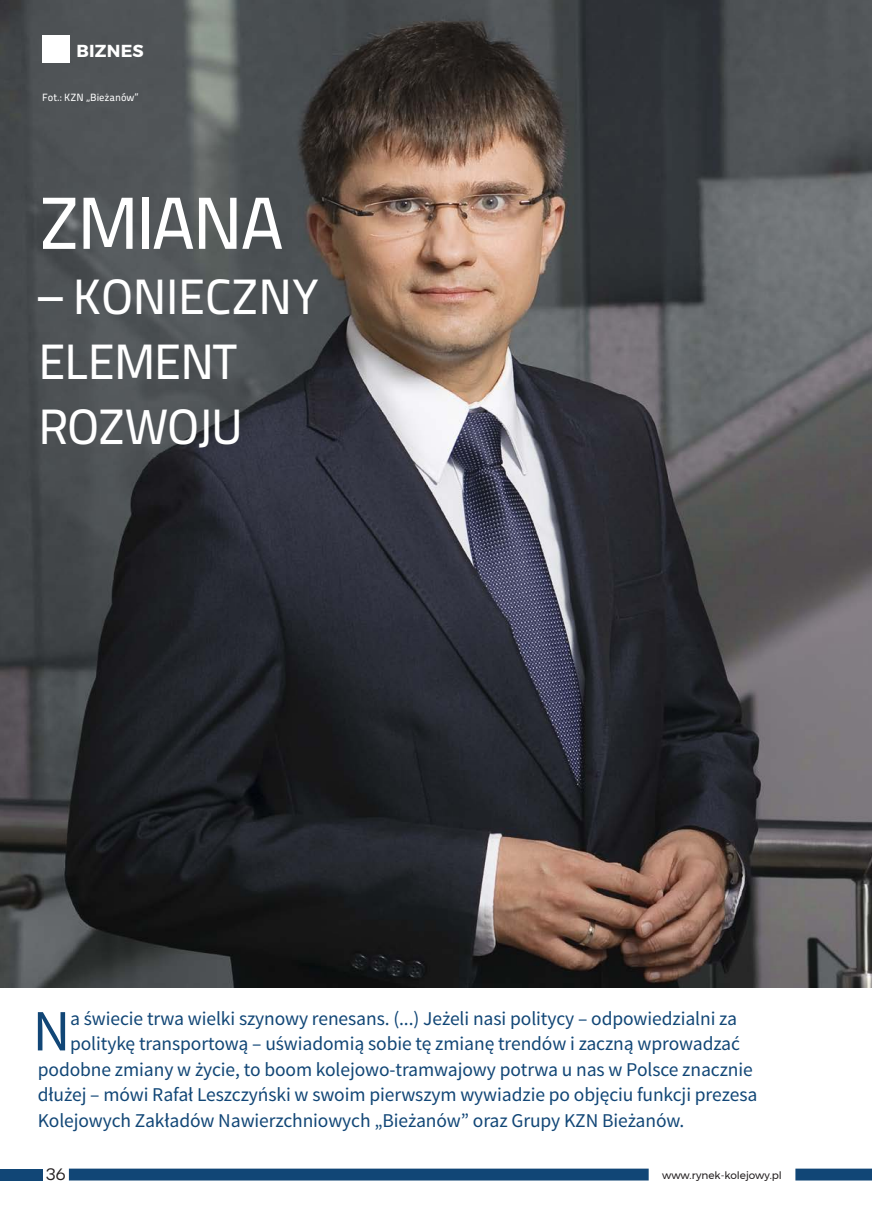
<style>
.page{position:relative;width:872px;height:1212px;background:#fff}
.page>*{position:absolute;margin:0;border:0;box-sizing:border-box;transform-origin:0 0}
.t1{font:73.5px "Titillium Maps 26 L 500 wt";letter-spacing:-.045em;color:#fff}
.t2{font:58.35px "Source Sans Pro";color:#114676}
.t3{font:49.5px/65.2px "Titillium Maps 26 L 500 wt";letter-spacing:-.035em;color:#fff}
.t4{font:19.5px "Source Sans Pro";letter-spacing:-.005em;color:#114676}
.t5{font:700 17.4px "Montserrat";letter-spacing:.01em;color:#fff}
.t6{font:16.5px "Novecentosanswide";color:#231f20}
.t7{font:10.5px "Montserrat";color:#231f20}
.t8{font:10.5px "Titillium Maps 26 L 500 wt";color:#fff}
</style>
<div class="page">
<img style="left:0;top:0;width:872px;height:987px">
<svg style="left:69px;top:1168px;width:803px;height:12px"></svg>
<div style="left:42px;top:35px;width:28px;height:28px;background:#fff"></div>
<div style="left:0;top:1168px;width:43px;height:12px;background:#114676"></div>
<p class="t5" style="left:77px;top:40px;width:69px">BIZNES</p>
<p class="t8" style="left:42px;top:90px;width:98px">Fot.: KZN „Bieżanów”</p>
<h1 class="t1" style="left:38px;top:168px;width:248px">ZMIANA</h1>
<h3 class="t3" style="left:38px;top:261px;width:283px">– KONIECZNY<br>ELEMENT<br>ROZWOJU</h3>
<h2 class="t2" style="left:33px;top:995px;width:39px">N</h2>
<p class="t4" style="left:70px;top:1006px;width:668px">a świecie trwa wielki szynowy renesans. (...) Jeżeli nasi politycy – odpowiedzialni za</p>
<p class="t4" style="left:70px;top:1032px;width:671px">politykę transportową – uświadomią sobie tę zmianę trendów i zaczną wprowadzać</p>
<p class="t4" style="left:38px;top:1057px;width:716px">podobne zmiany w życie, to boom kolejowo-tramwajowy potrwa u nas w Polsce znacznie</p>
<p class="t4" style="left:38px;top:1083px;width:721px">dłużej – mówi Rafał Leszczyński w swoim pierwszym wywiadzie po objęciu funkcji prezesa</p>
<p class="t4" style="left:38px;top:1108px;width:648px">Kolejowych Zakładów Nawierzchniowych „Bieżanów” oraz Grupy KZN Bieżanów.</p>
<p class="t6" style="left:46px;top:1165px;width:21px">36</p>
<p class="t7" style="left:662px;top:1167px;width:121px">www.rynek-kolejowy.pl</p>
</div>
